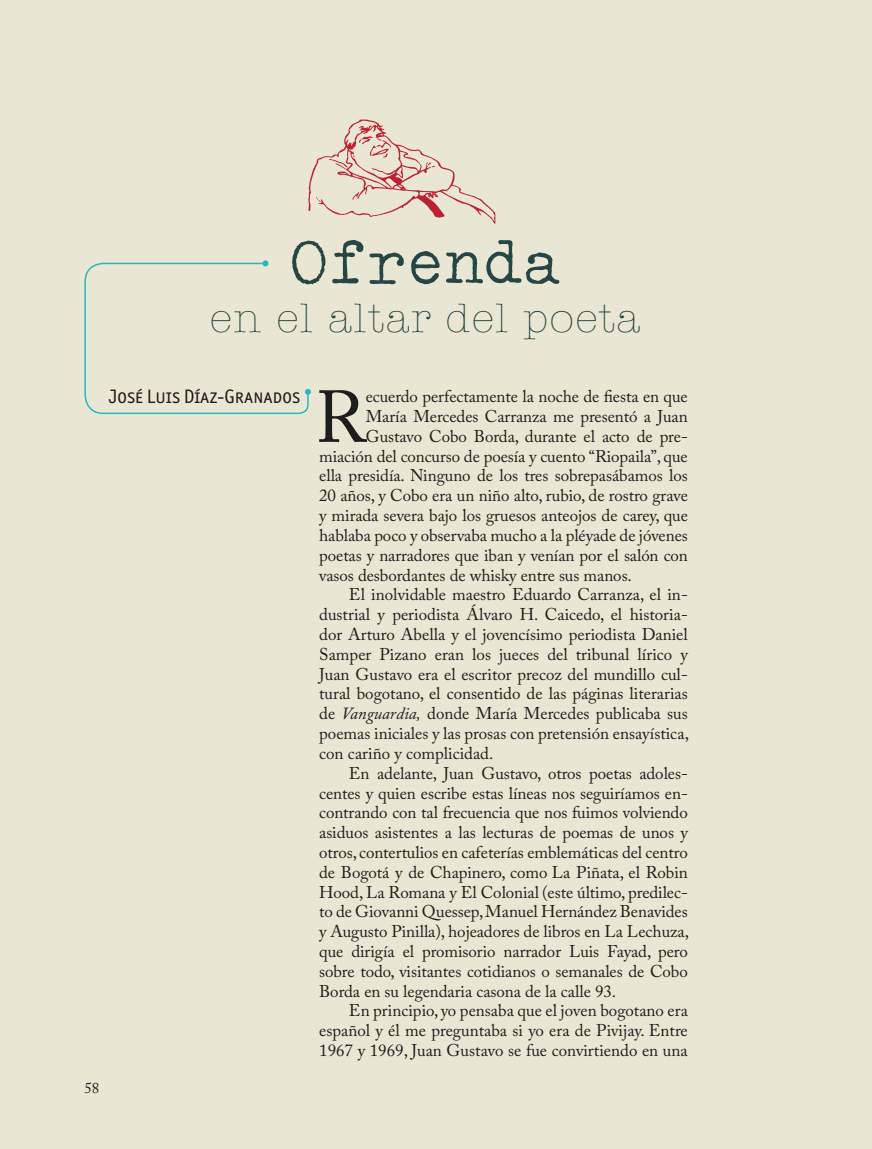
<style>
.page{position:relative;width:872px;height:1149px;background:#fff}
.page>*{position:absolute;margin:0;border:0;box-sizing:border-box;transform-origin:0 0}
.t1{font:72.6px "Adobe Caslon Pro";color:#1d1d1b}
.t2{font:63.75px "Old Typewriter Reg";color:#264645}
.t3{font:200 39px "Typewriter";letter-spacing:.05em;color:#264645}
.t4{font:19.5px "Officina Sans ITC Book SC";color:#1d1d1b}
.t5{font:16.95px "Adobe Caslon Pro";letter-spacing:-.005em;color:#1d1d1b}
.t6{font:15px "Adobe Caslon Pro";color:#1d1d1b}
.s1{font-style:italic}
</style>
<div class="page">
<div style="left:0;top:0;width:871px;height:1148px;background:#eae6d4"></div>
<svg style="left:308px;top:119px;width:187px;height:105px"></svg>
<svg style="left:84px;top:260px;width:227px;height:154px"></svg>
<h2 class="t2" style="left:289px;top:225px;width:274px">Ofrenda</h2>
<h3 class="t3" style="left:210px;top:293px;width:431px">en el altar del poeta</h3>
<p class="t4" style="left:109px;top:384px;width:193px">José Luis Díaz-Granados</p>
<p class="t6" style="left:84px;top:1078px;width:17px">58</p>
<h1 class="t1" style="left:315px;top:374px;width:52px">R</h1>
<p class="t5" style="left:366px;top:386px;width:323px">ecuerdo perfectamente la noche de fiesta en que</p>
<p class="t5" style="left:366px;top:406px;width:323px">María Mercedes Carranza me presentó a Juan</p>
<p class="t5" style="left:366px;top:426px;width:324px">Gustavo Cobo Borda, durante el acto de pre-</p>
<p class="t5" style="left:319px;top:445px;width:370px">miación del concurso de poesía y cuento “Riopaila”, que</p>
<p class="t5" style="left:319px;top:465px;width:370px">ella presidía. Ninguno de los tres sobrepasábamos los</p>
<p class="t5" style="left:319px;top:485px;width:370px">20 años, y Cobo era un niño alto, rubio, de rostro grave</p>
<p class="t5" style="left:319px;top:505px;width:370px">y mirada severa bajo los gruesos anteojos de carey, que</p>
<p class="t5" style="left:319px;top:525px;width:370px">hablaba poco y observaba mucho a la pléyade de jóvenes</p>
<p class="t5" style="left:319px;top:544px;width:370px">poetas y narradores que iban y venían por el salón con</p>
<p class="t5" style="left:319px;top:564px;width:314px">vasos desbordantes de whisky entre sus manos.</p>
<p class="t5" style="left:349px;top:584px;width:340px">El inolvidable maestro Eduardo Carranza, el in-</p>
<p class="t5" style="left:319px;top:604px;width:370px">dustrial y periodista Álvaro H. Caicedo, el historia-</p>
<p class="t5" style="left:319px;top:624px;width:370px">dor Arturo Abella y el jovencísimo periodista Daniel</p>
<p class="t5" style="left:319px;top:643px;width:370px">Samper Pizano eran los jueces del tribunal lírico y</p>
<p class="t5" style="left:319px;top:663px;width:370px">Juan Gustavo era el escritor precoz del mundillo cul-</p>
<p class="t5" style="left:319px;top:683px;width:370px">tural bogotano, el consentido de las páginas literarias</p>
<p class="t5" style="left:319px;top:703px;width:370px">de <span class="s1">Vanguardia,</span> donde María Mercedes publicaba sus</p>
<p class="t5" style="left:319px;top:723px;width:371px">poemas iniciales y las prosas con pretensión ensayística,</p>
<p class="t5" style="left:319px;top:742px;width:176px">con cariño y complicidad.</p>
<p class="t5" style="left:349px;top:762px;width:340px">En adelante, Juan Gustavo, otros poetas adoles-</p>
<p class="t5" style="left:319px;top:782px;width:370px">centes y quien escribe estas líneas nos seguiríamos en-</p>
<p class="t5" style="left:319px;top:802px;width:370px">contrando con tal frecuencia que nos fuimos volviendo</p>
<p class="t5" style="left:319px;top:822px;width:370px">asiduos asistentes a las lecturas de poemas de unos y</p>
<p class="t5" style="left:319px;top:841px;width:370px">otros, contertulios en cafeterías emblemáticas del centro</p>
<p class="t5" style="left:319px;top:861px;width:370px">de Bogotá y de Chapinero, como La Piñata, el Robin</p>
<p class="t5" style="left:319px;top:881px;width:370px">Hood, La Romana y El Colonial (este último, predilec-</p>
<p class="t5" style="left:319px;top:901px;width:370px">to de Giovanni Quessep, Manuel Hernández Benavides</p>
<p class="t5" style="left:319px;top:921px;width:371px">y Augusto Pinilla), hojeadores de libros en La Lechuza,</p>
<p class="t5" style="left:319px;top:940px;width:370px">que dirigía el promisorio narrador Luis Fayad, pero</p>
<p class="t5" style="left:319px;top:960px;width:370px">sobre todo, visitantes cotidianos o semanales de Cobo</p>
<p class="t5" style="left:319px;top:980px;width:298px">Borda en su legendaria casona de la calle 93.</p>
<p class="t5" style="left:349px;top:1000px;width:340px">En principio, yo pensaba que el joven bogotano era</p>
<p class="t5" style="left:319px;top:1020px;width:370px">español y él me preguntaba si yo era de Pivijay. Entre</p>
<p class="t5" style="left:319px;top:1039px;width:370px">1967 y 1969, Juan Gustavo se fue convirtiendo en una</p>
</div>
